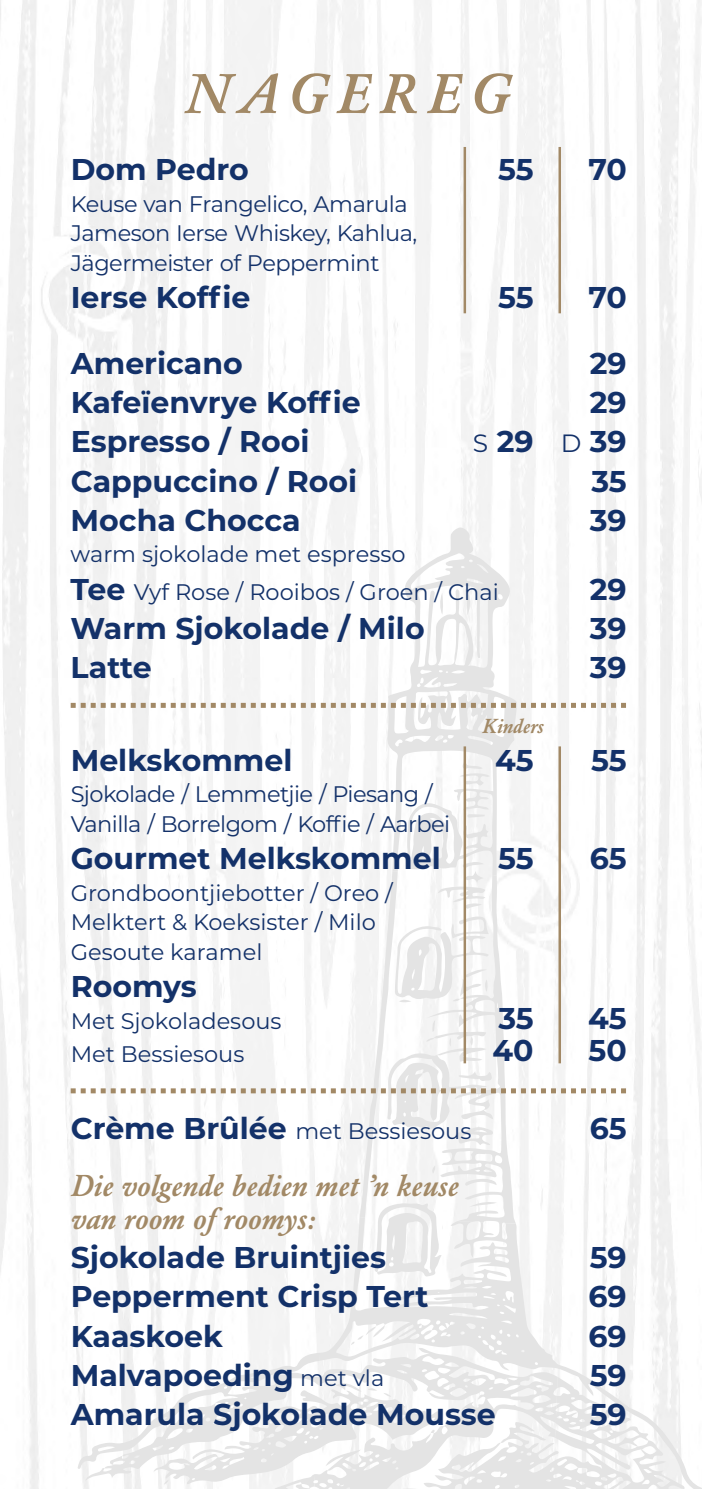
<style>
.page{position:relative;width:702px;height:1489px;background:#fff}
.page>*{position:absolute;margin:0;border:0;box-sizing:border-box;transform-origin:0 0}
.t1{font:55px "Garamond BE Medium Italic Os F";letter-spacing:.155em;color:#a28966}
.t2{font:700 30px "Montserrat";color:#133169}
.t3{font:30px/33.5px "Garamond BE Medium Italic Os F";color:#a28966}
.t4{font:22.5px/29.5px "Montserrat";letter-spacing:-.015em;color:#133169}
.t5{font:20px "Garamond BE Medium Italic Os F";color:#a28966}
.s1{font-weight:400;font-size:25px}
.s2{font-weight:700;font-size:30px}
.s3{font-weight:400;font-size:22.5px}
</style>
<div class="page">
<svg style="left:77px;top:871px;width:625px;height:617px"></svg>
<svg style="left:314px;top:527px;width:244px;height:961px;fill:#f5f5f5"></svg>
<svg style="left:153px;top:1382px;width:288px;height:102px"></svg>
<svg style="left:374px;top:1203px;width:67px;height:73px"></svg>
<svg style="left:456px;top:1126px;width:37px;height:19px"></svg>
<svg style="left:458px;top:1071px;width:34px;height:9px"></svg>
<svg style="left:461px;top:1109px;width:32px;height:10px"></svg>
<svg style="left:465px;top:1178px;width:31px;height:7px"></svg>
<svg style="left:469px;top:1201px;width:28px;height:5px"></svg>
<svg style="left:459px;top:760px;width:31px;height:25px"></svg>
<svg style="left:437px;top:861px;width:48px;height:47px"></svg>
<svg style="left:467px;top:814px;width:17px;height:3px"></svg>
<svg style="left:431px;top:1165px;width:5px;height:8px"></svg>
<svg style="left:395px;top:916px;width:94px;height:86px"></svg>
<svg style="left:426px;top:1019px;width:60px;height:42px"></svg>
<svg style="left:465px;top:589px;width:6px;height:26px"></svg>
<svg style="left:439px;top:592px;width:4px;height:22px"></svg>
<svg style="left:351px;top:1324px;width:34px;height:21px"></svg>
<hr style="left:463px;top:147px;width:3px;height:166px;background:#a28966">
<hr style="left:463px;top:746px;width:3px;height:317px;background:#a28966">
<hr style="left:558px;top:147px;width:3px;height:166px;background:#a28966">
<hr style="left:558px;top:746px;width:3px;height:317px;background:#a28966">
<svg style="left:71px;top:702px;width:556px;height:5px"></svg>
<svg style="left:71px;top:1088px;width:559px;height:5px"></svg>
<h1 class="t1" style="left:184px;top:62px;width:327px">NAGEREG</h1>
<h2 class="t2" style="left:71px;top:151px;width:180px">Dom Pedro</h2>
<h2 class="t2" style="left:498px;top:151px;width:37px">55</h2>
<h2 class="t2" style="left:588px;top:151px;width:40px">70</h2>
<p class="t4" style="left:71px;top:189px;width:348px">Keuse van Frangelico, Amarula<br>Jameson Ierse Whiskey, Kahlua,<br>Jägermeister of Peppermint</p>
<h2 class="t2" style="left:71px;top:279px;width:181px">Ierse Koffie</h2>
<h2 class="t2" style="left:498px;top:279px;width:37px">55</h2>
<h2 class="t2" style="left:588px;top:279px;width:40px">70</h2>
<h2 class="t2" style="left:71px;top:344px;width:174px">Americano</h2>
<h2 class="t2" style="left:590px;top:344px;width:38px">29</h2>
<h2 class="t2" style="left:71px;top:384px;width:292px">Kafeïenvrye Koffie</h2>
<h2 class="t2" style="left:590px;top:384px;width:38px">29</h2>
<h2 class="t2" style="left:71px;top:423px;width:240px">Espresso / Rooi</h2>
<h2 class="t2" style="left:473px;top:423px;width:155px"><span class="s1">S</span> 29 <span class="s1">D</span> 39</h2>
<h2 class="t2" style="left:71px;top:462px;width:288px">Cappuccino / Rooi</h2>
<h2 class="t2" style="left:591px;top:462px;width:37px">35</h2>
<h2 class="t2" style="left:71px;top:502px;width:231px">Mocha Chocca</h2>
<h2 class="t2" style="left:590px;top:502px;width:38px">39</h2>
<p class="t4" style="left:71px;top:535px;width:429px;line-height:37.5px">warm sjokolade met espresso<br><span class="s2">Tee</span> Vyf Rose / Rooibos / Groen / Chai</p>
<h2 class="t2" style="left:590px;top:570px;width:38px">29</h2>
<h2 class="t2" style="left:71px;top:610px;width:355px">Warm Sjokolade / Milo</h2>
<h2 class="t2" style="left:590px;top:610px;width:38px">39</h2>
<h2 class="t2" style="left:71px;top:649px;width:82px">Latte</h2>
<h2 class="t2" style="left:589px;top:649px;width:38px">39</h2>
<p class="t5" style="left:482px;top:714px;width:63px">Kinders</p>
<h2 class="t2" style="left:71px;top:741px;width:223px">Melkskommel</h2>
<h2 class="t2" style="left:495px;top:741px;width:40px">45</h2>
<h2 class="t2" style="left:591px;top:741px;width:37px">55</h2>
<p class="t4" style="left:71px;top:779px;width:381px">Sjokolade / Lemmetjie / Piesang /<br>Vanilla / Borrelgom / Koffie / Aarbei</p>
<h2 class="t2" style="left:71px;top:840px;width:371px">Gourmet Melkskommel</h2>
<h2 class="t2" style="left:498px;top:840px;width:37px">55</h2>
<h2 class="t2" style="left:589px;top:840px;width:38px">65</h2>
<p class="t4" style="left:71px;top:877px;width:323px">Grondboontjiebotter / Oreo /<br>Melktert &amp; Koeksister / Milo<br>Gesoute karamel</p>
<h2 class="t2" style="left:71px;top:967px;width:128px">Roomys</h2>
<p class="t4" style="left:71px;top:1006px;width:212px">Met Sjokoladesous</p>
<h2 class="t2" style="left:498px;top:1000px;width:37px">35</h2>
<h2 class="t2" style="left:588px;top:1000px;width:40px">45</h2>
<p class="t4" style="left:71px;top:1038px;width:175px">Met Bessiesous</p>
<h2 class="t2" style="left:492px;top:1032px;width:43px">40</h2>
<h2 class="t2" style="left:588px;top:1032px;width:40px">50</h2>
<p class="t4" style="left:71px;top:1115px;width:402px"><span class="s2">Crème Brûlée</span> met Bessiesous</p>
<h2 class="t2" style="left:589px;top:1109px;width:38px">65</h2>
<h2 class="t3" style="left:71px;top:1167px;width:389px">Die volgende bedien met ’n keuse van room of roomys:</h2>
<h2 class="t2" style="left:71px;top:1238px;width:317px">Sjokolade Bruintjies</h2>
<h2 class="t2" style="left:589px;top:1238px;width:38px">59</h2>
<h2 class="t2" style="left:71px;top:1278px;width:359px">Pepperment Crisp Tert</h2>
<h2 class="t2" style="left:588px;top:1278px;width:40px">69</h2>
<h2 class="t2" style="left:71px;top:1317px;width:154px">Kaaskoek</h2>
<h2 class="t2" style="left:588px;top:1317px;width:40px">69</h2>
<h2 class="t2" style="left:71px;top:1356px;width:315px">Malvapoeding <span class="s3">met vla</span></h2>
<h2 class="t2" style="left:589px;top:1356px;width:38px">59</h2>
<h2 class="t2" style="left:71px;top:1395px;width:426px">Amarula Sjokolade Mousse</h2>
<h2 class="t2" style="left:589px;top:1395px;width:38px">59</h2>
</div>
